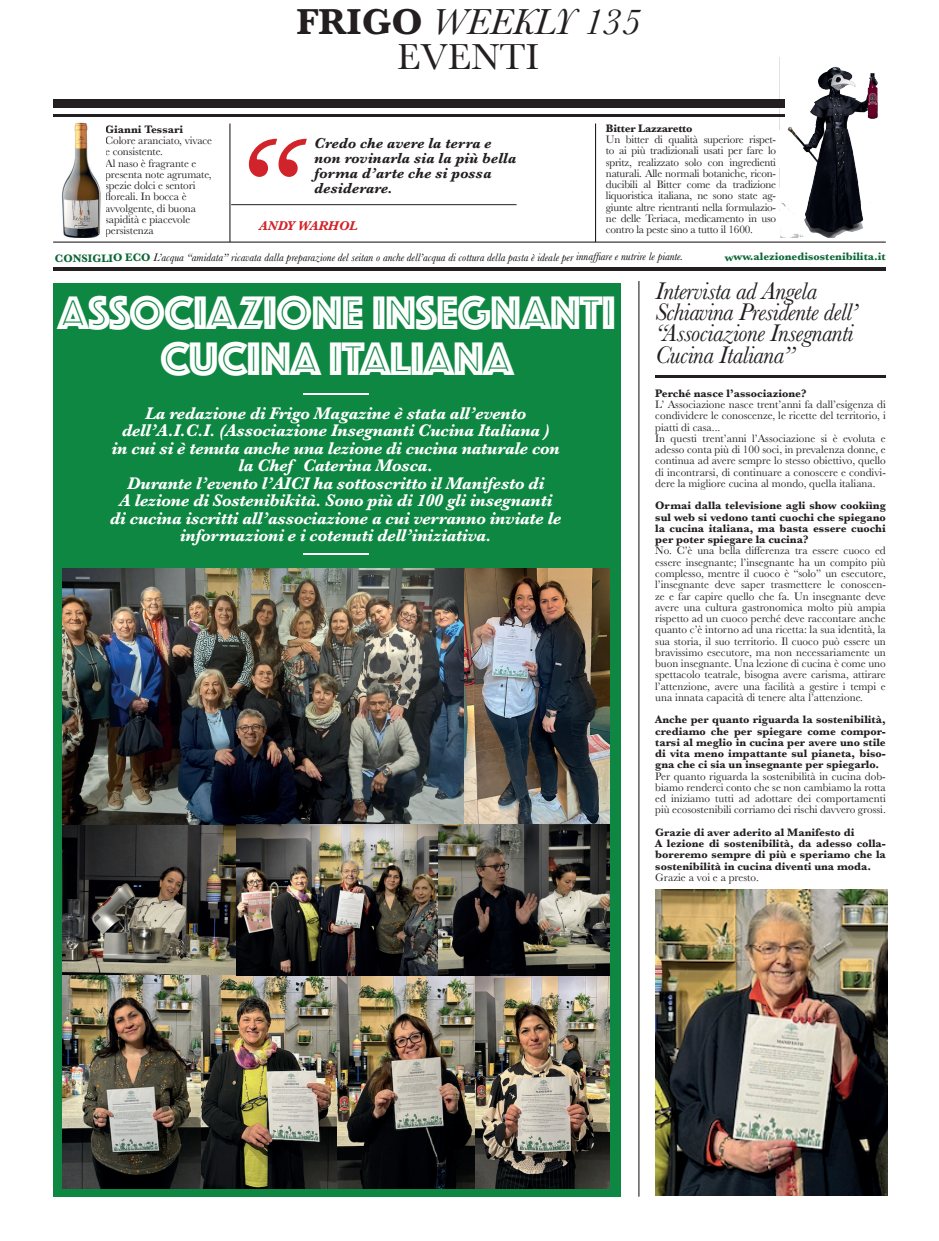
<style>
.page{position:relative;width:939px;height:1241px;background:#fff}
.page>*{position:absolute;margin:0;border:0;box-sizing:border-box;transform-origin:0 0}
.t1{font:48.75px/46.2px "Phosphate Inline";letter-spacing:-.02em;color:#fff;text-align:center}
.t2{font:italic 37.5px "Baskerville";color:#231f20}
.t3{font:37.5px "Baskerville";color:#231f20}
.t4{font:italic 25px/21.2px "Baskerville";letter-spacing:-.02em;color:#231f20}
.t5{font:italic 700 17.5px/17.5px "Baskerville";letter-spacing:-.02em;color:#fff;text-align:center}
.t6{font:italic 700 15px/15px "Baskerville";color:#231f20}
.t7{font:italic 700 13.25px "Baskerville";color:#d1232a}
.t8{font:11.25px/11.2px "Baskerville";color:#231f20;text-align:justify}
.t9{font:700 11.25px/11.2px "Baskerville";color:#231f20;text-align:justify}
.t10{font:italic 11.25px "Baskerville";color:#000001}
.t11{font:700 11.25px "Baskerville";letter-spacing:-.005em;color:#0b6636}
.t12{font:700 11.25px "Baskerville";letter-spacing:-.02em;color:#231f20}
.s1{font-weight:700;font-style:normal}
.s2{font-weight:700;font-style:normal;color:#0b6636}
</style>
<div class="page">
<div style="left:53px;top:283px;width:568px;height:913px;background:#0e8742"></div>
<hr style="left:638px;top:281px;width:1px;height:915px;background:#231f20">
<hr style="left:53px;top:267px;width:833px;height:4px;background:#231f20">
<hr style="left:229px;top:123px;width:1px;height:119px;background:#231f20">
<hr style="left:595px;top:123px;width:1px;height:119px;background:#231f20">
<hr style="left:231px;top:204px;width:286px;height:1px;background:#231f20">
<svg style="left:249px;top:139px;width:58px;height:38px"></svg>
<hr style="left:53px;top:241px;width:833px;height:1px;background:#231f20">
<img style="left:62px;top:122px;width:39px;height:116px">
<hr style="left:303px;top:553px;width:65px;height:2px;background:#fff">
<hr style="left:303px;top:393px;width:65px;height:1px;background:#fff">
<img style="left:62px;top:568px;width:548px;height:620px">
<img style="left:655px;top:889px;width:232px;height:306px">
<hr style="left:655px;top:375px;width:231px;height:2px;background:#231f20">
<img style="left:780px;top:66px;width:98px;height:171px">
<div style="left:53px;top:99px;width:731px;height:9px;background:#231f20"></div>
<hr style="left:53px;top:114px;width:731px;height:3px;background:#231f20">
<h2 class="t2" style="left:296px;top:-3px;width:346px"><span class="s1">FRIGO</span> WEEKLY 135</h2>
<h2 class="t3" style="left:397px;top:33px;width:143px">EVENTI</h2>
<p class="t12" style="left:606px;top:120px;width:88px">Bitter Lazzaretto</p>
<p class="t8" style="left:606px;top:134px;width:172px">Un bitter di qualità superiore rispet&shy;to ai più tradizionali usati per fare lo spritz, realizzato solo con ingredienti naturali. Alle normali botaniche, ricon&shy;ducibili al Bitter come da tradizione liquoristica italiana, ne sono state ag&shy;giunte altre rientranti nella formulazio&shy;ne delle Teriaca, medicamento in uso contro la peste sino a tutto il 1600.</p>
<p class="t9" style="left:105px;top:123px;width:79px">Gianni Tessari</p>
<p class="t8" style="left:105px;top:135px;width:108px;text-align:left">Colore aranciato, vivace e consistente.<br>Al naso è fragrante e presenta note agrumate, spezie dolci e sentori floreali. In bocca è avvolgente, di buona sapidità e piacevole persistenza</p>
<p class="t10" style="left:55px;top:250px;width:630px"><span class="s2">CONSIGLIO ECO</span> L’acqua “amidata” ricavata dalla preparazione del seitan o anche dell’acqua di cottura della pasta è ideale per innaffiare e nutrire le piante.</p>
<p class="t11" style="left:725px;top:249px;width:162px">www.alezionedisostenibilita.it</p>
<h3 class="t6" style="left:314px;top:136px;width:203px">Credo che avere la terra e non rovinarla sia la più bella forma d’arte che si possa desiderare.</h3>
<p class="t7" style="left:259px;top:216px;width:100px">ANDY WARHOL</p>
<h1 class="t1" style="left:58px;top:287px;width:560px">ASSOCIAZIONE INSEGNANTI<br>CUCINA ITALIANA</h1>
<p class="t5" style="left:110px;top:404px;width:453px">La redazione di Frigo Magazine è stata all’evento dell’A.I.C.I. (Associazione Insegnanti Cucina Italiana )<br>in cui si è tenuta anche una lezione di cucina naturale con la Chef Caterina Mosca.<br>Durante l’evento l’AICI ha sottoscritto il Manifesto di<br>A lezione di Sostenibikità. Sono più di 100 gli insegnanti di cucina iscritti all’associazione a cui verranno inviate le informazioni e i cotenuti dell’iniziativa.</p>
<h3 class="t4" style="left:655px;top:280px;width:204px">Intervista ad Angela<br>Schiavina Presidente dell’ “Associazione Insegnanti<br>Cucina Italiana”</h3>
<p class="t9" style="left:655px;top:387px;width:153px">Perché nasce l’associazione?</p>
<p class="t8" style="left:655px;top:399px;width:232px;text-align:left">L’ Associazione nasce trent’anni fa dall’esigenza di condividere le conoscenze, le ricette del territorio, i piatti di casa...<br>In questi trent’anni l’Associazione si è evoluta e adesso conta più di 100 soci, in prevalenza donne, e continua ad avere sempre lo stesso obiettivo, quello di incontrarsi, di continuare a conoscere e condivi&shy;dere la migliore cucina al mondo, quella italiana.</p>
<p class="t9" style="left:655px;top:500px;width:232px">Ormai dalla televisione agli show cookiìng sul web si vedono tanti cuochi che spiegano la cucina italiana, ma basta essere cuochi per poter spiegare la cucina?</p>
<p class="t8" style="left:655px;top:545px;width:232px">No. C’è una bella differenza tra essere cuoco ed essere insegnante; l’insegnante ha un compito più complesso, mentre il cuoco è “solo” un esecutore, l’insegnante deve saper trasmettere le conoscen&shy;ze e far capire quello che fa. Un insegnante deve avere una cultura gastronomica molto più ampia rispetto ad un cuoco perché deve raccontare anche quanto c’è intorno ad una ricetta: la sua identità, la sua storia, il suo territorio. Il cuoco può essere un bravissimo esecutore, ma non necessariamente un buon insegnante. Una lezione di cucina è come uno spettacolo teatrale, bisogna avere carisma, attirare l’attenzione, avere una facilità a gestire i tempi e una innata capacità di tenere alta l’attenzione.</p>
<p class="t9" style="left:655px;top:714px;width:232px">Anche per quanto riguarda la sostenibilità, crediamo che per spiegare come compor&shy;tarsi al meglio in cucina per avere uno stile di vita meno impattante sul pianeta, biso&shy;gna che ci sia un insegnante per spiegarlo.</p>
<p class="t8" style="left:655px;top:770px;width:232px">Per quanto riguarda la sostenibilità in cucina dob&shy;biamo renderci conto che se non cambiamo la rotta ed iniziamo tutti ad adottare dei comportamenti più ecosostenibili corriamo dei rischi davvero grossi.</p>
<p class="t9" style="left:655px;top:826px;width:232px;text-align:left">Grazie di aver aderito al Manifesto di<br>A lezione di sostenibilità, da adesso colla&shy;boreremo sempre di più e speriamo che la sostenibilità in cucina diventi una moda.</p>
<p class="t8" style="left:655px;top:871px;width:105px">Grazie a voi e a presto.</p>
</div>
